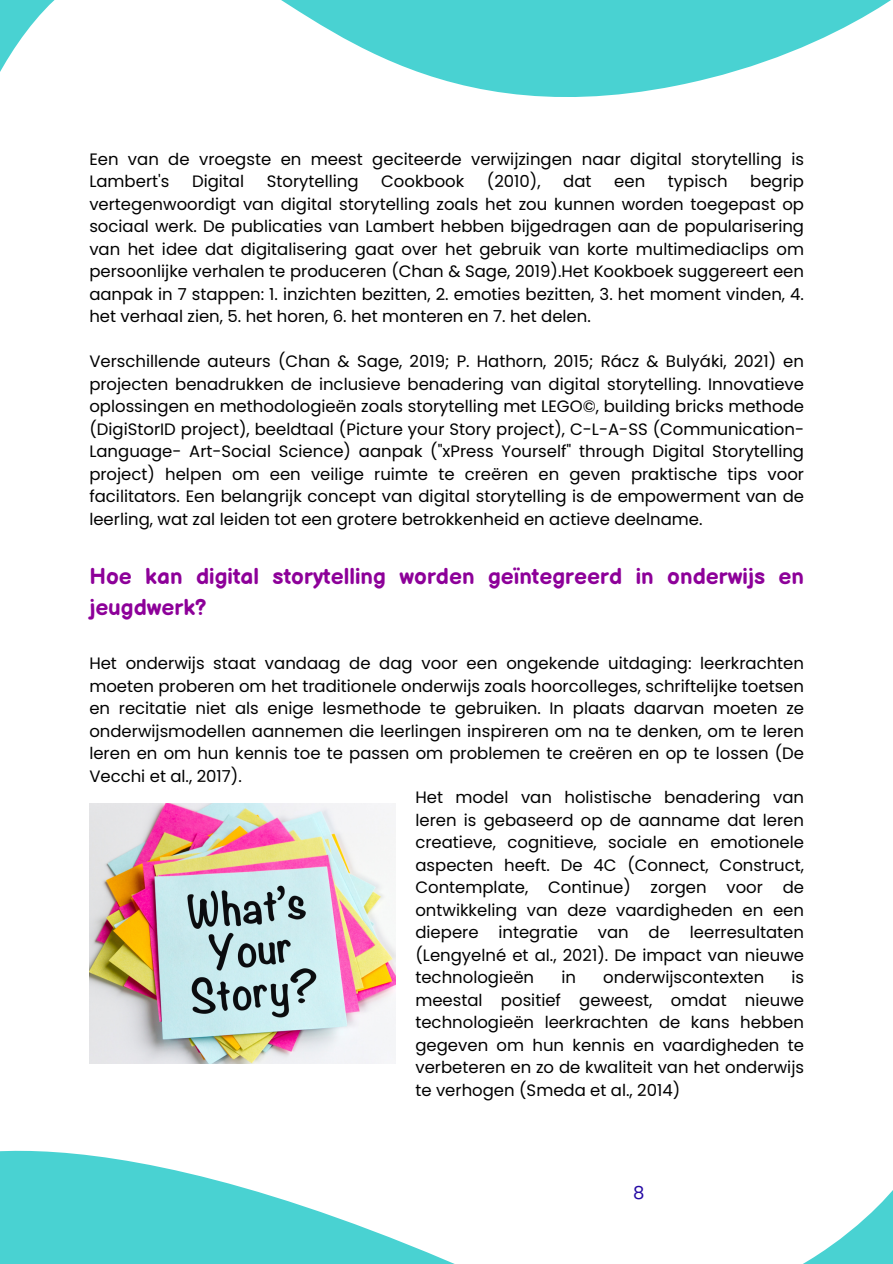
<style>
.page{position:relative;width:893px;height:1264px;background:#fff}
.page>*{position:absolute;margin:0;border:0;box-sizing:border-box;transform-origin:0 0}
.t1{font:700 22.5px/31.5px "Balsamiq Sans";color:#8d0099}
.t2{font:18px "Poppins";color:#250aa4}
.t3{font:16.5px/22.5px "Poppins";color:#000;text-align:justify}
</style>
<div class="page">
<svg style="left:0;top:0;width:891px;height:97px"></svg>
<svg style="left:0;top:1150px;width:892px;height:113px"></svg>
<img style="left:89px;top:803px;width:306px;height:260px">
<p class="t3" style="left:89px;top:148px;width:716px">Een van de vroegste en meest geciteerde verwijzingen naar digital storytelling is<br>Lambert's</p>
<p class="t3" style="left:192px;top:170px;width:54px">Digital</p>
<p class="t3" style="left:267px;top:170px;width:93px">Storytelling</p>
<p class="t3" style="left:381px;top:170px;width:85px">Cookbook</p>
<p class="t3" style="left:487px;top:170px;width:55px">(2010),</p>
<p class="t3" style="left:563px;top:170px;width:30px">dat</p>
<p class="t3" style="left:614px;top:170px;width:33px">een</p>
<p class="t3" style="left:667px;top:170px;width:61px">typisch</p>
<p class="t3" style="left:89px;top:170px;width:716px;text-indent:660px">begrip vertegenwoordigt van digital storytelling zoals het zou kunnen worden toegepast op sociaal werk. De publicaties van Lambert hebben bijgedragen aan de popularisering van het idee dat digitalisering gaat over het gebruik van korte multimediaclips om persoonlijke verhalen te produceren (Chan &amp; Sage, 2019).Het Kookboek suggereert een aanpak in 7 stappen: 1. inzichten bezitten, 2. emoties bezitten, 3. het moment vinden, 4. het verhaal zien, 5. het horen, 6. het monteren en 7. het delen.</p>
<p class="t3" style="left:89px;top:350px;width:716px">Verschillende auteurs (Chan &amp; Sage, 2019; P. Hathorn, 2015; Rácz &amp; Bulyáki, 2021) en projecten benadrukken de inclusieve benadering van digital storytelling. Innovatieve oplossingen en methodologieën zoals storytelling met LEGO©, building bricks methode (DigiStorID project), beeldtaal (Picture your Story project), C-L-A-SS (Communication-Language- Art-Social Science) aanpak ("xPress Yourself" through Digital Storytelling project) helpen om een veilige ruimte te creëren en geven praktische tips voor facilitators. Een belangrijk concept van digital storytelling is de empowerment van de leerling, wat zal leiden tot een grotere betrokkenheid en actieve deelname.</p>
<p class="t1" style="left:89px;top:561px;width:716px">Hoe kan digital storytelling worden geïntegreerd in onderwijs en jeugdwerk?</p>
<p class="t3" style="left:89px;top:652px;width:716px">Het onderwijs staat vandaag de dag voor een ongekende uitdaging: leerkrachten moeten proberen om het traditionele onderwijs zoals hoorcolleges, schriftelijke toetsen en recitatie niet als enige lesmethode te gebruiken. In plaats daarvan moeten ze onderwijsmodellen aannemen die leerlingen inspireren om na te denken, om te leren leren en om hun kennis toe te passen om problemen te creëren en op te lossen (De Vecchi et al., 2017).</p>
<p class="t3" style="left:415px;top:786px;width:390px">Het model van holistische benadering van leren is gebaseerd op de aanname dat leren creatieve, cognitieve, sociale en emotionele aspecten heeft. De 4C (Connect, Construct, Contemplate, Continue) zorgen voor de ontwikkeling van deze vaardigheden en een diepere integratie van de leerresultaten (Lengyelné et al., 2021). De impact van nieuwe technologieën</p>
<p class="t3" style="left:415px;top:966px;width:390px;text-indent:376px">is meestal positief geweest, omdat nieuwe technologieën leerkrachten de kans hebben gegeven om hun kennis en vaardigheden te verbeteren en zo de kwaliteit van het onderwijs te verhogen (Smeda et al., 2014)</p>
<p class="t3" style="left:561px;top:966px;width:16px">in</p>
<p class="t3" style="left:603px;top:966px;width:162px">onderwijscontexten</p>
<p class="t2" style="left:633px;top:1179px;width:13px">8</p>
</div>
